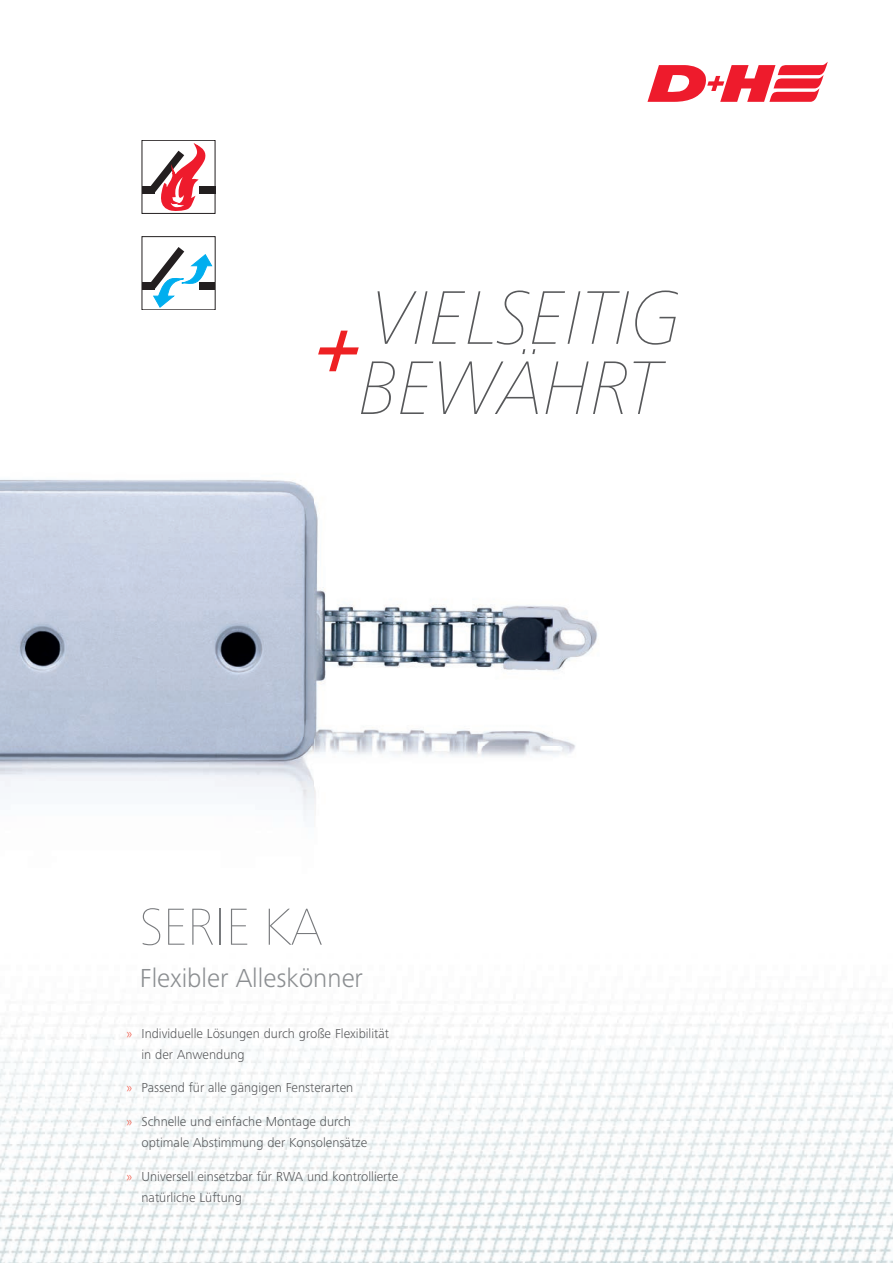
<style>
.page{position:relative;width:893px;height:1263px;background:#fff}
.page>*{position:absolute;margin:0;border:0;box-sizing:border-box;transform-origin:0 0}
.t1{font:italic 900 78.75px/70.2px "Frutiger Next LTW1 G";color:#57585a}
.t2{font:900 54px "Frutiger Next LTW1 G";color:#787a7d}
.t3{font:300 27px "Frutiger Next LTW1 G";color:#8b8e91}
.t4{font:300 13.5px/21px "Frutiger Next LTW1 G";color:#57585a}
.s1{color:#f05949}
</style>
<div class="page">
<img style="left:0;top:479px;width:598px;height:342px">
<svg style="left:142px;top:237px;width:73px;height:73px"></svg>
<svg style="left:142px;top:140px;width:73px;height:73px"></svg>
<img style="left:0;top:1012px;width:893px;height:251px">
<svg style="left:318px;top:331px;width:41px;height:40px"></svg>
<svg style="left:647px;top:62px;width:181px;height:40px"></svg>
<h1 class="t1" style="left:359px;top:283px;width:324px">VIELSEITIG<br>BEWÄHRT</h1>
<h2 class="t2" style="left:140px;top:896px;width:184px">SERIE KA</h2>
<h3 class="t3" style="left:140px;top:962px;width:225px">Flexibler Alleskönner</h3>
<p class="t4" style="left:141px;top:1023px;width:249px;text-indent:-15px"><span class="s1">»</span> Individuelle Lösungen durch große Flexibilität in der Anwendung</p>
<p class="t4" style="left:126px;top:1077px;width:228px"><span class="s1">»</span> Passend für alle gängigen Fensterarten</p>
<p class="t4" style="left:141px;top:1111px;width:227px;text-indent:-15px"><span class="s1">»</span> Schnelle und einfache Montage durch optimale Abstimmung der Konsolensätze</p>
<p class="t4" style="left:141px;top:1166px;width:258px;text-indent:-15px"><span class="s1">»</span> Universell einsetzbar für RWA und kontrollierte natürliche Lüftung</p>
</div>
